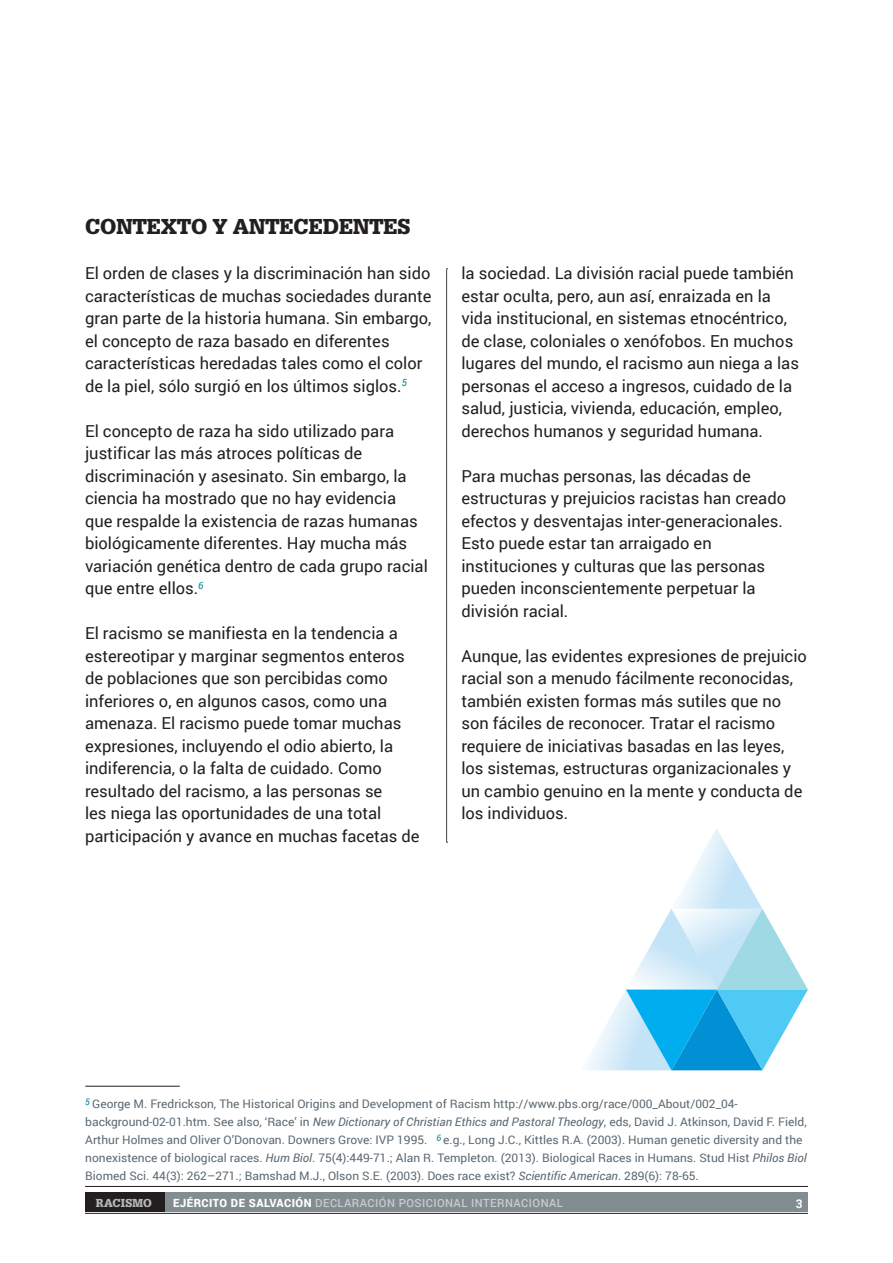
<style>
.page{position:relative;width:893px;height:1263px;background:#fff}
.page>*{position:absolute;margin:0;border:0;box-sizing:border-box;transform-origin:0 0}
.t1{font:900 21px "Glypha LT Std";color:#231f20}
.t2{font:16.5px/22.5px "Roboto";color:#231f20}
.t3{font:700 12px "Roboto";color:#fff}
.t4{font:11.7px/18px "Roboto";color:#5c6972}
.t5{font:500 11.25px "Roboto";letter-spacing:.04em;color:#cacbcc}
.t6{font:900 11.25px "Glypha LT Std";letter-spacing:.02em;color:#b6b7b7}
.s1{font-style:italic}
.s2{font-weight:900;color:#fff}
</style>
<div class="page">
<div style="left:85px;top:1193px;width:723px;height:19px;background:#818d91"></div>
<div style="left:85px;top:1193px;width:79px;height:19px;background:#231f20"></div>
<hr style="left:85px;top:1213px;width:723px;height:1px;background:#231f20">
<hr style="left:85px;top:1186px;width:723px;height:1px;background:#231f20">
<svg style="left:446px;top:269px;width:2px;height:574px"></svg>
<svg style="left:585px;top:828px;width:223px;height:242px"></svg>
<hr style="left:85px;top:1086px;width:95px;height:1px;background:#231f20">
<p class="t1" style="left:85px;top:214px;width:327px">CONTEXTO Y ANTECEDENTES</p>
<p class="t2" style="left:85px;top:261px;width:348px">El orden de clases y la discriminación han sido características de muchas sociedades durante gran parte de la historia humana. Sin embargo, el concepto de raza basado en diferentes características heredadas tales como el color de la piel, sólo surgió en los últimos siglos.<sup>5</sup></p>
<p class="t2" style="left:85px;top:419px;width:344px">El concepto de raza ha sido utilizado para justificar las más atroces políticas de discriminación y asesinato. Sin embargo, la ciencia ha mostrado que no hay evidencia<br>que respalde la existencia de razas humanas biológicamente diferentes. Hay mucha más variación genética dentro de cada grupo racial que entre ellos.<sup>6</sup></p>
<p class="t2" style="left:85px;top:621px;width:336px">El racismo se manifiesta en la tendencia a estereotipar y marginar segmentos enteros de poblaciones que son percibidas como inferiores o, en algunos casos, como una amenaza. El racismo puede tomar muchas expresiones, incluyendo el odio abierto, la indiferencia, o la falta de cuidado. Como resultado del racismo, a las personas se<br>les niega las oportunidades de una total participación y avance en muchas facetas de</p>
<p class="t2" style="left:461px;top:261px;width:339px">la sociedad. La división racial puede también estar oculta, pero, aun así, enraizada en la vida institucional, en sistemas etnocéntrico, de clase, coloniales o xenófobos. En muchos lugares del mundo, el racismo aun niega a las personas el acceso a ingresos, cuidado de la salud, justicia, vivienda, educación, empleo, derechos humanos y seguridad humana.</p>
<p class="t2" style="left:461px;top:464px;width:326px">Para muchas personas, las décadas de estructuras y prejuicios racistas han creado efectos y desventajas inter-generacionales.<br>Esto puede estar tan arraigado en instituciones y culturas que las personas pueden inconscientemente perpetuar la división racial.</p>
<p class="t2" style="left:461px;top:644px;width:347px">Aunque, las evidentes expresiones de prejuicio racial son a menudo fácilmente reconocidas, también existen formas más sutiles que no son fáciles de reconocer. Tratar el racismo requiere de iniciativas basadas en las leyes, los sistemas, estructuras organizacionales y un cambio genuino en la mente y conducta de los individuos.</p>
<p class="t4" style="left:85px;top:1094px;width:723px"><sup>5</sup> George M. Fredrickson, The Historical Origins and Development of Racism http://www.pbs.org/race/000_About/002_04- background-02-01.htm. See also, ‘Race’ in <span class="s1">New Dictionary of Christian Ethics and Pastoral Theology</span>, eds, David J. Atkinson, David F. Field, Arthur Holmes and Oliver O’Donovan. Downers Grove: IVP 1995. <sup>6</sup> e.g., Long J.C., Kittles R.A. (2003). Human genetic diversity and the nonexistence of biological races. <span class="s1">Hum Biol</span>. 75(4):449-71.; Alan R. Templeton. (2013). Biological Races in Humans. Stud Hist <span class="s1">Philos Biol </span>Biomed Sci. 44(3): 262–271.; Bamshad M.J., Olson S.E. (2003). Does race exist? <span class="s1">Scientific American</span>. 289(6): 78-65.</p>
<p class="t6" style="left:96px;top:1196px;width:58px">RACISMO</p>
<p class="t5" style="left:173px;top:1195px;width:391px"><span class="s2">EJÉRCITO DE SALVACIÓN</span> DECLARACIÓN POSICIONAL INTERNACIONAL</p>
<p class="t3" style="left:796px;top:1195px;width:8px">3</p>
</div>
